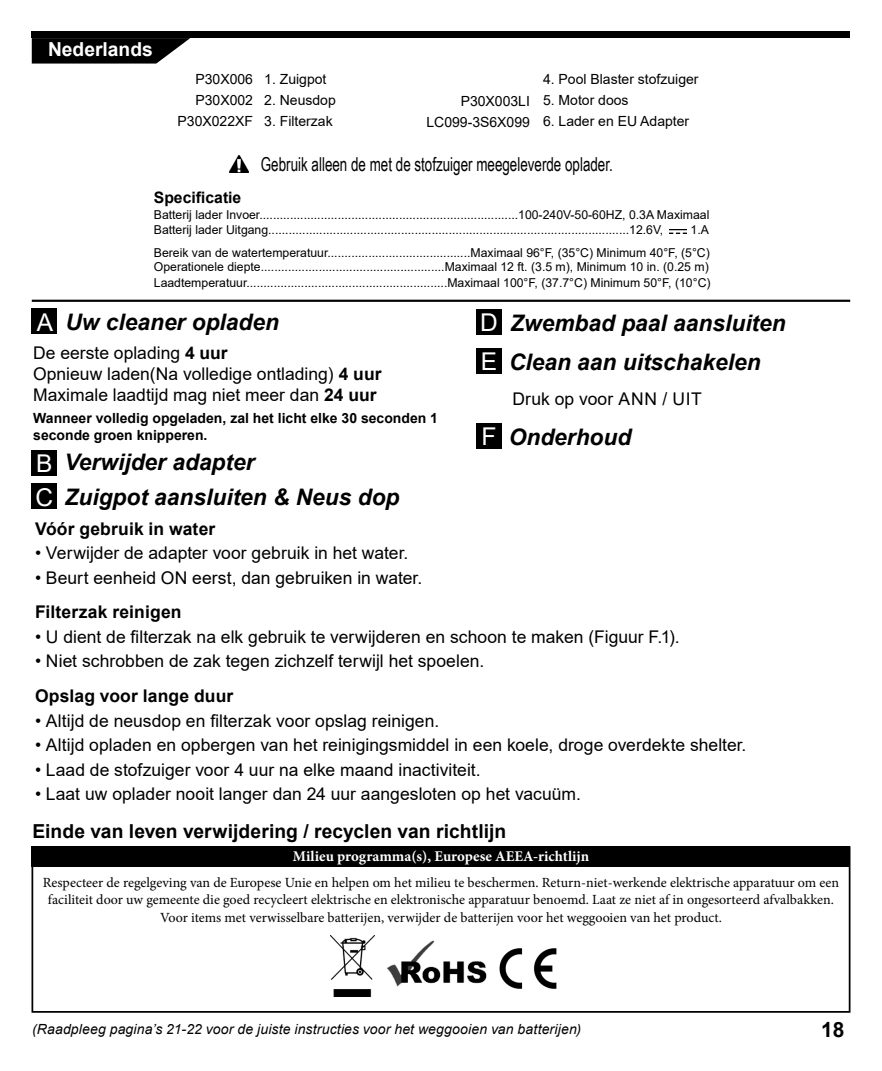
<style>
.page{position:relative;width:882px;height:1071px;background:#fff}
.page>*{position:absolute;margin:0;border:0;box-sizing:border-box;transform-origin:0 0}
.t1{font:24.5px "Arial";color:#fff}
.t2{font:italic 700 22.75px "Arial";color:#000}
.t3{font:700 21px "Arial";color:#000}
.t4{font:19.25px "Arial Narrow";color:#000;scale:.85 1}
.t5{font:700 19.25px "Arial";letter-spacing:.005em;color:#000}
.t6{font:700 19.25px "Arial";color:#fff}
.t7{font:17.5px "Arial";color:#000}
.t8{font:700 17.5px "Arial";letter-spacing:.01em;color:#000}
.t9{font:700 15.75px "Arial";color:#000}
.t10{font:700 14.88px "Minion Pro";color:#fff}
.t11{font:14px/17.5px "Minion Pro";color:#000;text-align:center}
.t12{font:14px "Arial";color:#000}
.t13{font:italic 14px "Arial";letter-spacing:.01em;color:#000}
.t14{font:700 14px/16.8px "Arial";color:#000}
.t15{font:12.25px "Arial";color:#000}
.s1{font-weight:700}
</style>
<div class="page">
<img style="left:331px;top:936px;width:44px;height:60px">
<img style="left:499px;top:948px;width:58px;height:41px">
<img style="left:386px;top:940px;width:101px;height:47px">
<svg style="left:32px;top:38px;width:158px;height:26px;background:#1f1f1f"></svg>
<div style="left:32px;top:32px;width:818px;height:6px;background:#000"></div>
<hr style="left:32px;top:300px;width:818px;height:2px;background:#000">
<div style="left:32px;top:308px;width:25px;height:26px;background:#000"></div>
<div style="left:32px;top:450px;width:25px;height:26px;background:#000"></div>
<div style="left:32px;top:483px;width:25px;height:26px;background:#000"></div>
<div style="left:476px;top:309px;width:26px;height:26px;background:#000"></div>
<div style="left:476px;top:348px;width:26px;height:25px;background:#000"></div>
<div style="left:476px;top:423px;width:26px;height:26px;background:#000"></div>
<img style="left:229px;top:155px;width:20px;height:17px">
<div style="left:32px;top:846px;width:818px;height:167px;border:2px solid #000"></div>
<div style="left:32px;top:846px;width:818px;height:20px;background:#000"></div>
<img style="left:669px;top:229px;width:17px;height:4px">
<p class="t6" style="left:48px;top:35px;width:106px">Nederlands</p>
<p class="t12" style="left:195px;top:70px;width:59px">P30X006</p>
<p class="t12" style="left:195px;top:91px;width:59px">P30X002</p>
<p class="t12" style="left:178px;top:112px;width:77px">P30X022XF</p>
<p class="t12" style="left:264px;top:70px;width:64px">1. Zuigpot</p>
<p class="t12" style="left:264px;top:91px;width:73px">2. Neusdop</p>
<p class="t12" style="left:264px;top:112px;width:70px">3. Filterzak</p>
<p class="t12" style="left:461px;top:91px;width:71px">P30X003LI</p>
<p class="t12" style="left:426px;top:112px;width:105px">LC099-3S6X099</p>
<p class="t12" style="left:543px;top:69px;width:157px">4. Pool Blaster stofzuiger</p>
<p class="t12" style="left:543px;top:90px;width:87px">5. Motor doos</p>
<p class="t12" style="left:543px;top:111px;width:148px">6. Lader en EU Adapter</p>
<p class="t4" style="left:261px;top:150px;width:416px">Gebruik alleen de met de stofzuiger meegeleverde oplader.</p>
<p class="t9" style="left:154px;top:186px;width:89px">Specificatie</p>
<p class="t15" style="left:154px;top:222px;width:511px">Batterij lader Uitgang..........................................................................................................12.6V,</p>
<p class="t15" style="left:691px;top:222px;width:20px">1.A</p>
<p class="t15" style="left:154px;top:244px;width:558px">Bereik van de watertemperatuur..........................................Maximaal 96°F, (35°C) Minimum 40°F, (5°C)</p>
<p class="t15" style="left:154px;top:258px;width:556px">Operationele diepte......................................................Maximaal 12 ft. (3.5 m), Minimum 10 in. (0.25 m)</p>
<p class="t15" style="left:154px;top:206px;width:557px">Batterij lader Invoer............................................................................100-240V-50-60HZ, 0.3A Maximaal</p>
<p class="t15" style="left:154px;top:274px;width:558px">Laadtemperatuur...........................................................Maximaal 100°F, (37.7°C) Minimum 50°F, (10°C)</p>
<p class="t1" style="left:37px;top:305px;width:18px">A</p>
<p class="t2" style="left:65px;top:307px;width:215px">Uw cleaner opladen</p>
<p class="t7" style="left:33px;top:341px;width:196px">De eerste oplading <span class="s1">4 uur</span></p>
<p class="t7" style="left:33px;top:362px;width:350px">Opnieuw laden(Na volledige ontlading) <span class="s1">4 uur</span></p>
<p class="t7" style="left:33px;top:383px;width:345px">Maximale laadtijd mag niet meer dan <span class="s1">24 uur</span></p>
<p class="t14" style="left:33px;top:410px;width:406px">Wanneer volledig opgeladen, zal het licht elke 30 seconden 1 seconde groen knipperen.</p>
<p class="t1" style="left:36px;top:447px;width:18px">B</p>
<p class="t1" style="left:35px;top:480px;width:19px">C</p>
<p class="t2" style="left:65px;top:447px;width:192px">Verwijder adapter</p>
<p class="t2" style="left:65px;top:482px;width:336px">Zuigpot aansluiten &amp; Neus dop</p>
<p class="t8" style="left:35px;top:516px;width:182px">Vóór gebruik in water</p>
<p class="t7" style="left:35px;top:541px;width:375px">• Verwijder de adapter voor gebruik in het water.</p>
<p class="t7" style="left:35px;top:566px;width:389px">• Beurt eenheid ON eerst, dan gebruiken in water.</p>
<p class="t1" style="left:480px;top:306px;width:19px">D</p>
<p class="t2" style="left:510px;top:308px;width:277px">Zwembad paal aansluiten</p>
<p class="t1" style="left:481px;top:345px;width:18px">E</p>
<p class="t2" style="left:509px;top:347px;width:253px">Clean aan uitschakelen</p>
<p class="t1" style="left:482px;top:420px;width:16px">F</p>
<p class="t7" style="left:513px;top:387px;width:191px">Druk op voor ANN / UIT</p>
<p class="t2" style="left:509px;top:422px;width:124px">Onderhoud</p>
<p class="t8" style="left:35px;top:600px;width:148px">Filterzak reinigen</p>
<p class="t7" style="left:35px;top:624px;width:646px">• U dient de filterzak na elk gebruik te verwijderen en schoon te maken (Figuur F.1).</p>
<p class="t7" style="left:35px;top:649px;width:451px">• Niet schrobben de zak tegen zichzelf terwijl het spoelen.</p>
<p class="t8" style="left:35px;top:684px;width:200px">Opslag voor lange duur</p>
<p class="t7" style="left:35px;top:708px;width:406px">• Altijd de neusdop en filterzak voor opslag reinigen.</p>
<p class="t7" style="left:35px;top:733px;width:713px">• Altijd opladen en opbergen van het reinigingsmiddel in een koele, droge overdekte shelter.</p>
<p class="t7" style="left:35px;top:757px;width:447px">• Laad de stofzuiger voor 4 uur na elke maand inactiviteit.</p>
<p class="t7" style="left:35px;top:782px;width:548px">• Laat uw oplader nooit langer dan 24 uur aangesloten op het vacuüm.</p>
<p class="t5" style="left:32px;top:817px;width:475px">Einde van leven verwijdering / recyclen van richtlijn</p>
<p class="t10" style="left:293px;top:845px;width:298px">Milieu programma(s), Europese AEEA-richtlijn</p>
<p class="t11" style="left:43px;top:873px;width:798px">Respecteer de regelgeving van de Europese Unie en helpen om het milieu te beschermen. Return-niet-werkende elektrische apparatuur om een faciliteit door uw gemeente die goed recycleert elektrische en elektronische apparatuur benoemd. Laat ze niet af in ongesorteerd afvalbakken.<br>Voor items met verwisselbare batterijen, verwijder de batterijen voor het weggooien van het product.</p>
<p class="t13" style="left:32px;top:1020px;width:551px">(Raadpleeg pagina’s 21-22 voor de juiste instructies voor het weggooien van batterijen)</p>
<h3 class="t3" style="left:821px;top:1015px;width:25px">18</h3>
</div>
